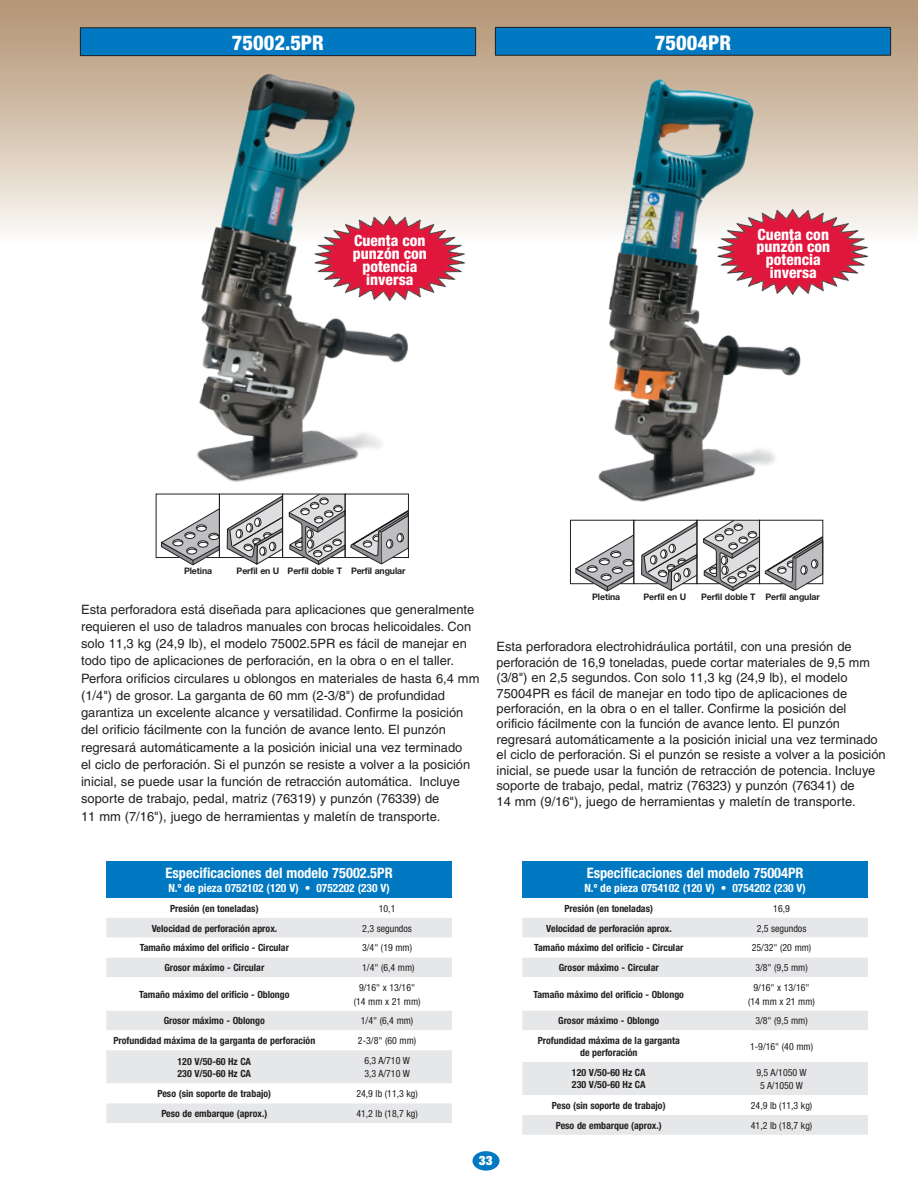
<style>
.page{position:relative;width:918px;height:1188px;background:#fff}
.page>*{position:absolute;margin:0;border:0;box-sizing:border-box;transform-origin:0 0}
.t1{font:800 condensed 20.4px "Helvetica Neue";color:#fff}
.t2{font:800 condensed 15.45px/12.9px "Helvetica Neue";color:#fff;text-align:center}
.t3{font:700 condensed 14.4px "Helvetica Neue";color:#fff}
.t4{font:12.9px/17.2px "Helvetica";color:#231f20}
.t5{font:900 expanded 12.9px "Helvetica Neue";color:#fff}
.t6{font:700 condensed 11.4px "Helvetica Neue";color:#fff}
.t7{font:700 condensed 9.9px/11.9px "Helvetica Neue";color:#231f20}
.t8{font:condensed 9.9px/13.5px "Helvetica Neue";color:#231f20;text-align:center}
.t9{font:700 9px "Helvetica Neue";letter-spacing:-.01em;color:#231f20}
</style>
<div class="page">
<div style="left:522px;top:861px;width:346px;height:37px;background:#0079c2"></div>
<div style="left:522px;top:918px;width:346px;height:217px;background:#e6e7e9"></div>
<svg style="left:522px;top:938px;width:346px;height:177px"></svg>
<div style="left:0;top:0;width:918px;height:243px;background:linear-gradient(to bottom,#b0906e,#fbf8f5)"></div>
<div style="left:80px;top:28px;width:396px;height:28px;background:#0079c2"></div>
<hr style="left:80px;top:27px;width:396px;height:1px;background:#231f20">
<svg style="left:80px;top:28px;width:1px;height:27px"></svg>
<svg style="left:475px;top:28px;width:1px;height:27px"></svg>
<hr style="left:80px;top:55px;width:396px;height:1px;background:#231f20">
<svg style="left:156px;top:494px;width:253px;height:71px"></svg>
<div style="left:106px;top:861px;width:346px;height:37px;background:#0079c2"></div>
<div style="left:106px;top:918px;width:346px;height:205px;background:#e6e7e9"></div>
<svg style="left:106px;top:938px;width:346px;height:165px"></svg>
<img style="left:177px;top:55px;width:259px;height:453px">
<div style="left:495px;top:27px;width:396px;height:28px;background:#0079c2"></div>
<hr style="left:495px;top:27px;width:396px;height:1px;background:#231f20">
<svg style="left:495px;top:28px;width:1px;height:27px"></svg>
<svg style="left:890px;top:28px;width:1px;height:27px"></svg>
<hr style="left:495px;top:55px;width:396px;height:1px;background:#231f20">
<svg style="left:570px;top:538px;width:253px;height:53px"></svg>
<div style="left:472px;top:1151px;width:27px;height:20px;background:#0079c2;border-radius:50%"></div>
<img style="left:568px;top:54px;width:276px;height:484px">
<img style="left:308px;top:213px;width:163px;height:96px">
<img style="left:711px;top:206px;width:163px;height:96px">
<h1 class="t1" style="left:232px;top:30px;width:94px">75002.5PR</h1>
<h1 class="t1" style="left:655px;top:30px;width:78px">75004PR</h1>
<p class="t2" style="left:353px;top:234px;width:75px">Cuenta con punzón con potencia inversa</p>
<p class="t2" style="left:756px;top:227px;width:75px">Cuenta con punzón con potencia inversa</p>
<p class="t9" style="left:184px;top:566px;width:30px">Pletina</p>
<p class="t9" style="left:237px;top:566px;width:170px">Perfil en U Perfil doble T Perfil angular</p>
<p class="t4" style="left:81px;top:601px;width:400px">Esta perforadora está diseñada para aplicaciones que generalmente requieren el uso de taladros manuales con brocas helicoidales. Con solo 11,3 kg (24,9 lb), el modelo 75002.5PR es fácil de manejar en todo tipo de aplicaciones de perforación, en la obra o en el taller.<br>Perfora orificios circulares u oblongos en materiales de hasta 6,4 mm (1/4") de grosor. La garganta de 60 mm (2-3/8") de profundidad garantiza un excelente alcance y versatilidad. Confirme la posición del orificio fácilmente con la función de avance lento. El punzón regresará automáticamente a la posición inicial una vez terminado<br>el ciclo de perforación. Si el punzón se resiste a volver a la posición inicial, se puede usar la función de retracción automática. Incluye soporte de trabajo, pedal, matriz (76319) y punzón (76339) de<br>11 mm (7/16"), juego de herramientas y maletín de transporte.</p>
<p class="t3" style="left:166px;top:865px;width:229px">Especificaciones del modelo 75002.5PR</p>
<p class="t6" style="left:168px;top:881px;width:223px">N.º de pieza 0752102 (120 V) • 0752202 (230 V)</p>
<p class="t7" style="left:170px;top:902px;width:90px">Presión (en toneladas)</p>
<p class="t8" style="left:379px;top:902px;width:18px">10,1</p>
<p class="t7" style="left:152px;top:922px;width:127px">Velocidad de perforación aprox.</p>
<p class="t8" style="left:362px;top:921px;width:51px">2,3 segundos</p>
<p class="t7" style="left:140px;top:942px;width:151px">Tamaño máximo del orificio - Circular</p>
<p class="t8" style="left:362px;top:941px;width:52px">3/4" (19 mm)</p>
<p class="t7" style="left:164px;top:962px;width:101px">Grosor máximo - Circular</p>
<p class="t8" style="left:362px;top:961px;width:54px">1/4" (6,4 mm)</p>
<p class="t7" style="left:139px;top:988px;width:152px">Tamaño máximo del orificio - Oblongo</p>
<p class="t8" style="left:354px;top:981px;width:68px">9/16" x 13/16" (14 mm x 21 mm)</p>
<p class="t7" style="left:164px;top:1015px;width:103px">Grosor máximo - Oblongo</p>
<p class="t8" style="left:361px;top:1014px;width:54px">1/4" (6,4 mm)</p>
<p class="t7" style="left:113px;top:1035px;width:203px">Profundidad máxima de la garganta de perforación</p>
<p class="t8" style="left:358px;top:1034px;width:60px">2-3/8" (60 mm)</p>
<p class="t7" style="left:178px;top:1055px;width:75px">120 V/50-60 Hz CA<br>230 V/50-60 Hz CA</p>
<p class="t8" style="left:364px;top:1054px;width:47px;text-align:left">6,3 A/710 W<br>3,3 A/710 W</p>
<p class="t7" style="left:157px;top:1088px;width:115px">Peso (sin soporte de trabajo)</p>
<p class="t8" style="left:356px;top:1087px;width:63px">24,9 lb (11,3 kg)</p>
<p class="t7" style="left:161px;top:1107px;width:108px">Peso de embarque (aprox.)</p>
<p class="t8" style="left:356px;top:1107px;width:63px">41,2 lb (18,7 kg)</p>
<p class="t9" style="left:592px;top:591px;width:30px">Pletina</p>
<p class="t9" style="left:644px;top:591px;width:44px">Perfil en U</p>
<p class="t9" style="left:701px;top:591px;width:120px">Perfil doble T Perfil angular</p>
<p class="t4" style="left:497px;top:639px;width:391px;line-height:15.5px">Esta perforadora electrohidráulica portátil, con una presión de perforación de 16,9 toneladas, puede cortar materiales de 9,5 mm (3/8") en 2,5 segundos. Con solo 11,3 kg (24,9 lb), el modelo 75004PR es fácil de manejar en todo tipo de aplicaciones de perforación, en la obra o en el taller. Confirme la posición del orificio fácilmente con la función de avance lento. El punzón regresará automáticamente a la posición inicial una vez terminado el ciclo de perforación. Si el punzón se resiste a volver a la posición inicial, se puede usar la función de retracción de potencia. Incluye soporte de trabajo, pedal, matriz (76323) y punzón (76341) de<br>14 mm (9/16"), juego de herramientas y maletín de transporte.</p>
<p class="t3" style="left:587px;top:864px;width:218px">Especificaciones del modelo 75004PR</p>
<p class="t6" style="left:584px;top:881px;width:223px">N.º de pieza 0754102 (120 V) • 0754202 (230 V)</p>
<p class="t7" style="left:564px;top:902px;width:90px">Presión (en toneladas)</p>
<p class="t8" style="left:773px;top:901px;width:18px">16,9</p>
<p class="t7" style="left:546px;top:922px;width:127px">Velocidad de perforación aprox.</p>
<p class="t8" style="left:757px;top:921px;width:51px">2,5 segundos</p>
<p class="t7" style="left:534px;top:942px;width:151px">Tamaño máximo del orificio - Circular</p>
<p class="t8" style="left:752px;top:941px;width:61px">25/32" (20 mm)</p>
<p class="t7" style="left:559px;top:962px;width:101px">Grosor máximo - Circular</p>
<p class="t8" style="left:755px;top:961px;width:54px">3/8" (9,5 mm)</p>
<p class="t7" style="left:534px;top:988px;width:152px">Tamaño máximo del orificio - Oblongo</p>
<p class="t8" style="left:748px;top:981px;width:68px">9/16" x 13/16" (14 mm x 21 mm)</p>
<p class="t7" style="left:558px;top:1015px;width:103px">Grosor máximo - Oblongo</p>
<p class="t8" style="left:755px;top:1014px;width:54px">3/8" (9,5 mm)</p>
<p class="t7" style="left:538px;top:1034px;width:143px;text-align:center">Profundidad máxima de la garganta de perforación</p>
<p class="t8" style="left:750px;top:1040px;width:65px">1-9/16" (40 mm)</p>
<p class="t7" style="left:572px;top:1067px;width:75px">120 V/50-60 Hz CA<br>230 V/50-60 Hz CA</p>
<p class="t8" style="left:756px;top:1065px;width:52px">9,5 A/1050 W<br>5 A/1050 W</p>
<p class="t7" style="left:552px;top:1099px;width:115px">Peso (sin soporte de trabajo)</p>
<p class="t8" style="left:751px;top:1099px;width:63px">24,9 lb (11,3 kg)</p>
<p class="t7" style="left:556px;top:1119px;width:108px">Peso de embarque (aprox.)</p>
<p class="t8" style="left:751px;top:1118px;width:63px">41,2 lb (18,7 kg)</p>
<p class="t5" style="left:479px;top:1153px;width:15px">33</p>
</div>
